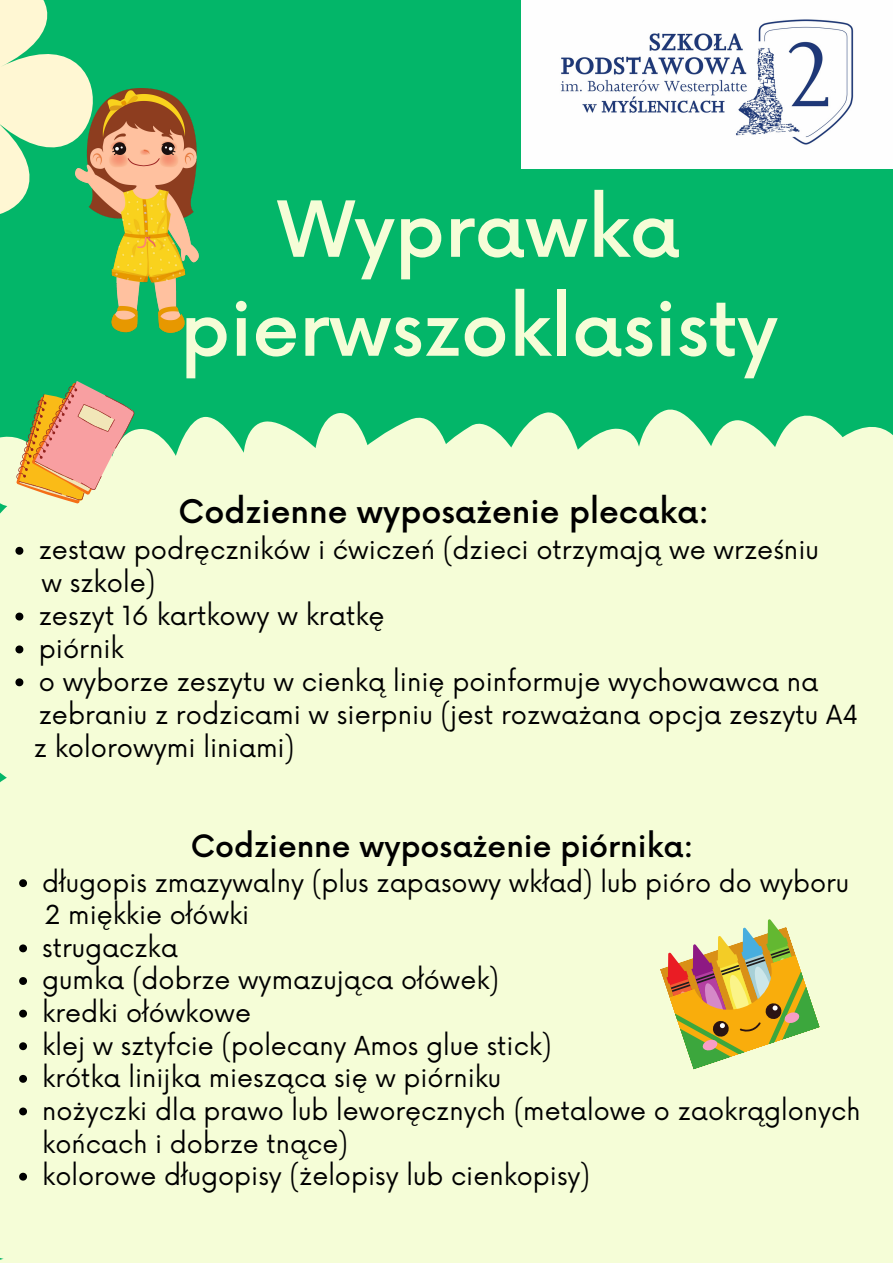
<style>
.page{position:relative;width:893px;height:1264px;background:#fff}
.page>*{position:absolute;margin:0;border:0;box-sizing:border-box;transform-origin:0 0}
.t1{font:500 75.15px/98.9px "Now";color:#f5fdd7;text-align:center}
.t2{font:500 31.65px "Now";color:#000}
.t3{font:500 30px "Now";color:#000}
.t4{font:25.65px/32.8px "Now";color:#000}
.t5{font:25.5px/32.5px "Now";color:#000}
</style>
<div class="page">
<div style="left:0;top:0;width:892px;height:1262px;background:#03b669"></div>
<svg style="left:0;top:409px;width:892px;height:361px;background:#d9f5ca"></svg>
<div style="left:79px;top:551px;width:797px;height:219px;background:#f5fdd7"></div>
<img style="left:521px;top:0;width:371px;height:169px">
<svg style="left:15px;top:547px;width:8px;height:8px"></svg>
<svg style="left:15px;top:612px;width:8px;height:8px"></svg>
<svg style="left:15px;top:645px;width:8px;height:8px"></svg>
<svg style="left:15px;top:678px;width:8px;height:8px"></svg>
<div style="left:0;top:770px;width:892px;height:492px;background:#f5fdd7"></div>
<div style="left:61px;top:949px;width:813px;height:257px;background:#f5fdd7"></div>
<img style="left:111px;top:88px;width:87px;height:244px">
<svg style="left:0;top:0;width:136px;height:269px"></svg>
<svg style="left:659px;top:915px;width:161px;height:154px;background:#d2c47b"></svg>
<svg style="left:16px;top:381px;width:118px;height:122px"></svg>
<svg style="left:19px;top:879px;width:8px;height:8px"></svg>
<svg style="left:19px;top:944px;width:8px;height:8px"></svg>
<svg style="left:19px;top:977px;width:8px;height:7px"></svg>
<svg style="left:19px;top:1009px;width:8px;height:8px"></svg>
<svg style="left:19px;top:1042px;width:8px;height:8px"></svg>
<svg style="left:19px;top:1074px;width:8px;height:8px"></svg>
<svg style="left:19px;top:1107px;width:8px;height:8px"></svg>
<svg style="left:19px;top:1172px;width:8px;height:8px"></svg>
<h1 class="t1" style="left:180px;top:185px;width:599px">Wyprawka pierwszoklasisty</h1>
<p class="t2" style="left:178px;top:494px;width:532px">Codzienne wyposażenie plecaka:</p>
<p class="t4" style="left:39px;top:535px;width:781px">zestaw podręczników i ćwiczeń (dzieci otrzymają we wrześniu</p>
<p class="t4" style="left:39px;top:600px;width:821px">zeszyt 16 kartkowy w kratkę<br>piórnik<br>o wyborze zeszytu w cienką linię poinformuje wychowawca na zebraniu z rodzicami w sierpniu (jest rozważana opcja zeszytu A4</p>
<p class="t4" style="left:41px;top:568px;width:116px">w szkole)</p>
<p class="t4" style="left:34px;top:732px;width:262px">z kolorowymi liniami)</p>
<p class="t3" style="left:191px;top:829px;width:504px">Codzienne wyposażenie piórnika:</p>
<p class="t5" style="left:45px;top:900px;width:206px">2 miękkie ołówki</p>
<p class="t5" style="left:42px;top:867px;width:808px">długopis zmazywalny (plus zapasowy wkład) lub pióro do wyboru</p>
<p class="t5" style="left:42px;top:932px;width:819px">strugaczka<br>gumka (dobrze wymazująca ołówek)<br>kredki ołówkowe<br>klej w sztyfcie (polecany Amos glue stick)<br>krótka linijka miesząca się w piórniku<br>nożyczki dla prawo lub leworęcznych (metalowe o zaokrąglonych końcach i dobrze tnące)<br>kolorowe długopisy (żelopisy lub cienkopisy)</p>
</div>
